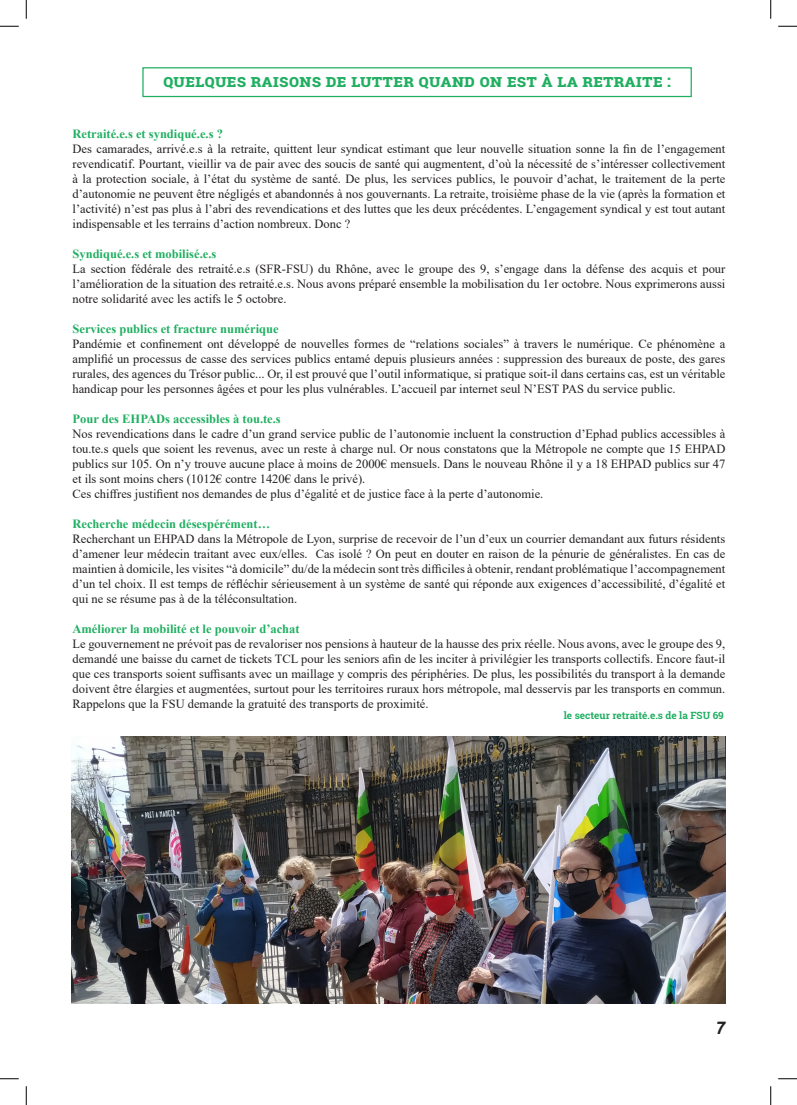
<style>
.page{position:relative;width:797px;height:1105px;background:#fff}
.page>*{position:absolute;margin:0;border:0;box-sizing:border-box;transform-origin:0 0}
.t1{font:700 17.5px "Roboto Slab";color:#20af61}
.t2{font:italic 700 17.5px "Arial";color:#231f20}
.Paragraph_Style_1{font:12.5px/15px "Times New Roman";color:#231f20;text-align:justify}
.Paragraph_Style_1-2{font:700 12.5px "Times New Roman";color:#20af61}
.t3{font:700 10px "Roboto Slab";color:#20af61}
</style>
<div class="page">
<div style="left:142px;top:67px;width:550px;height:30px;border:1px solid #20af61"></div>
<img style="left:71px;top:736px;width:654px;height:267px">
<svg style="left:0;top:25px;width:19px;height:2px"></svg>
<svg style="left:778px;top:25px;width:19px;height:2px"></svg>
<svg style="left:0;top:1078px;width:19px;height:1px"></svg>
<svg style="left:778px;top:1078px;width:19px;height:1px"></svg>
<svg style="left:25px;top:0;width:2px;height:19px"></svg>
<svg style="left:25px;top:1086px;width:2px;height:19px"></svg>
<svg style="left:770px;top:0;width:1px;height:19px"></svg>
<svg style="left:770px;top:1086px;width:1px;height:19px"></svg>
<p class="t1" style="left:163px;top:68px;width:509px">Quelques raisons de lutter quand on est à la retraite :</p>
<p class="Paragraph_Style_1-2" style="left:72px;top:124px;width:152px">Retraité.e.s et syndiqué.e.s ?</p>
<p class="Paragraph_Style_1" style="left:72px;top:141px;width:654px">Des camarades, arrivé.e.s à la retraite, quittent leur syndicat estimant que leur nouvelle situation sonne la fin de l’engagement revendicatif. Pourtant, vieillir va de pair avec des soucis de santé qui augmentent, d’où la nécessité de s’intéresser collectivement à la protection sociale, à l’état du système de santé. De plus, les services publics, le pouvoir d’achat, le traitement de la perte d’autonomie ne peuvent être négligés et abandonnés à nos gouvernants. La retraite, troisième phase de la vie (après la formation et l’activité) n’est pas plus à l’abri des revendications et des luttes que les deux précédentes. L’engagement syndical y est tout autant indispensable et les terrains d’action nombreux. Donc ?</p>
<p class="Paragraph_Style_1-2" style="left:72px;top:244px;width:145px">Syndiqué.e.s et mobilisé.e.s</p>
<p class="Paragraph_Style_1" style="left:72px;top:261px;width:654px">La section fédérale des retraité.e.s (SFR-FSU) du Rhône, avec le groupe des 9, s’engage dans la défense des acquis et pour l’amélioration de la situation des retraité.e.s. Nous avons préparé ensemble la mobilisation du 1er octobre. Nous exprimerons aussi notre solidarité avec les actifs le 5 octobre.</p>
<p class="Paragraph_Style_1-2" style="left:72px;top:319px;width:207px">Services publics et fracture numérique</p>
<p class="Paragraph_Style_1" style="left:72px;top:336px;width:654px">Pandémie et confinement ont développé de nouvelles formes de “relations sociales” à travers le numérique. Ce phénomène a amplifié un processus de casse des services publics entamé depuis plusieurs années : suppression des bureaux de poste, des gares rurales, des agences du Trésor public... Or, il est prouvé que l’outil informatique, si pratique soit-il dans certains cas, est un véritable handicap pour les personnes âgées et pour les plus vulnérables. L’accueil par internet seul N’EST PAS du service public.</p>
<p class="Paragraph_Style_1-2" style="left:72px;top:409px;width:210px">Pour des EHPADs accessibles à tou.te.s</p>
<p class="Paragraph_Style_1" style="left:72px;top:426px;width:654px">Nos revendications dans le cadre d’un grand service public de l’autonomie incluent la construction d’Ephad publics accessibles à tou.te.s quels que soient les revenus, avec un reste à charge nul. Or nous constatons que la Métropole ne compte que 15 EHPAD publics sur 105. On n’y trouve aucune place à moins de 2000€ mensuels. Dans le nouveau Rhône il y a 18 EHPAD publics sur 47 et ils sont moins chers (1012€ contre 1420€ dans le privé).</p>
<p class="Paragraph_Style_1" style="left:72px;top:486px;width:472px">Ces chiffres justifient nos demandes de plus d’égalité et de justice face à la perte d’autonomie.</p>
<p class="Paragraph_Style_1-2" style="left:72px;top:514px;width:199px">Recherche médecin désespérément…</p>
<p class="Paragraph_Style_1" style="left:72px;top:531px;width:654px">Recherchant un EHPAD dans la Métropole de Lyon, surprise de recevoir de l’un d’eux un courrier demandant aux futurs résidents d’amener leur médecin traitant avec eux/elles. Cas isolé ? On peut en douter en raison de la pénurie de généralistes. En cas de maintien à domicile, les visites “à domicile” du/de la médecin sont très difficiles à obtenir, rendant problématique l’accompagnement d’un tel choix. Il est temps de réfléchir sérieusement à un système de santé qui réponde aux exigences d’accessibilité, d’égalité et qui ne se résume pas à de la téléconsultation.</p>
<p class="Paragraph_Style_1-2" style="left:72px;top:619px;width:229px">Améliorer la mobilité et le pouvoir d’achat</p>
<p class="Paragraph_Style_1" style="left:72px;top:636px;width:654px">Le gouvernement ne prévoit pas de revaloriser nos pensions à hauteur de la hausse des prix réelle. Nous avons, avec le groupe des 9, demandé une baisse du carnet de tickets TCL pour les seniors afin de les inciter à privilégier les transports collectifs. Encore faut-il que ces transports soient suffisants avec un maillage y compris des périphéries. De plus, les possibilités du transport à la demande doivent être élargies et augmentées, surtout pour les territoires ruraux hors métropole, mal desservis par les transports en commun.<br>Rappelons que la FSU demande la gratuité des transports de proximité.</p>
<p class="t3" style="left:563px;top:708px;width:161px">le secteur retraité.e.s de la FSU 69</p>
<p class="t2" style="left:715px;top:1016px;width:11px">7</p>
</div>
